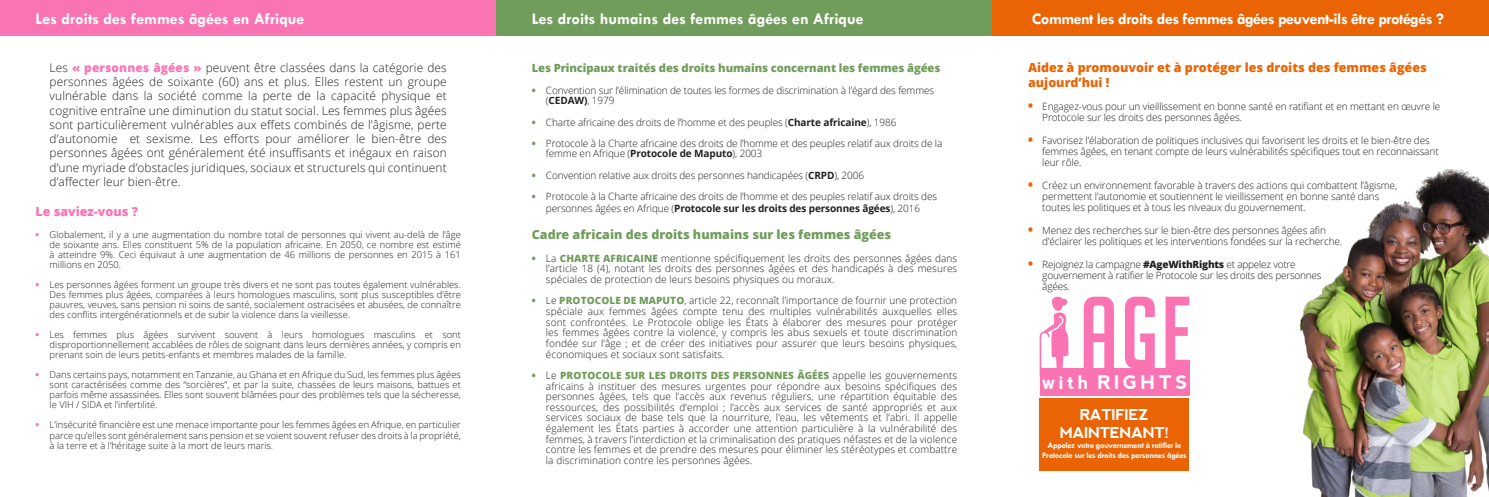
<style>
.page{position:relative;width:1489px;height:497px;background:#fff}
.page>*{position:absolute;margin:0;border:0;box-sizing:border-box;transform-origin:0 0}
.t1{font:99.88px "Big Noodle Titling";color:#fa74b3}
.t2{font:700 18.88px "nevis";letter-spacing:.18em;color:#fff}
.t3{font:700 16.25px "Tw Cen";color:#fff}
.t4{font:700 16.25px "Tw Cen";letter-spacing:-.03em;color:#fff}
.t5{font:700 15px "nevis";letter-spacing:-.03em;color:#fff}
.t6{font:800 12.5px/15px "Open Sans";color:#ea6405}
.t7{font:800 12.5px "Open Sans";color:#709d5c}
.t8{font:800 12.5px "Open Sans";color:#fa74b3}
.t9{font:300 11.88px/14.2px "Open Sans";letter-spacing:.01em;color:#231f20;text-align:justify}
.t10{font:800 11.25px "Open Sans";letter-spacing:-.01em;color:#709d5c}
.t11{font:300 10px/10.6px "Open Sans";letter-spacing:-.01em;color:#231f20}
.t12{font:300 9.38px/10px "Open Sans";color:#231f20;text-align:justify}
.t13{font:700 8.5px "Tw Cen";letter-spacing:-.03em;color:#fff}
.s1{font-weight:800;color:#fa74b3}
.s2{font-weight:800;color:#709d5c}
.s3{font-weight:700}
.s4{font-weight:800;font-size:12.5px;color:#ea6405}
.s5{font-weight:800}
</style>
<div class="page">
<div style="left:0;top:0;width:496px;height:35px;background:#fa74b3"></div>
<div style="left:496px;top:0;width:496px;height:35px;background:#709d5c"></div>
<div style="left:992px;top:0;width:496px;height:35px;background:#ea6405"></div>
<img style="left:1299px;top:170px;width:189px;height:326px">
<div style="left:1039px;top:367px;width:150px;height:28px;background:#fa74b3"></div>
<svg style="left:1039px;top:296px;width:29px;height:81px"></svg>
<div style="left:1039px;top:397px;width:150px;height:72px;background:#ea6405"></div>
<hr style="left:1188px;top:359px;width:1px;height:36px;background:#fa74b3">
<p class="t3" style="left:35px;top:9px;width:270px">Les droits des femmes âgées en Afrique</p>
<p class="t3" style="left:531px;top:9px;width:333px">Les droits humains des femmes âgées en Afrique</p>
<p class="t4" style="left:1031px;top:9px;width:413px">Comment les droits des femmes âgées peuvent-ils être protégés ?</p>
<p class="t9" style="left:50px;top:60px;width:398px">Les <span class="s1">« personnes âgées »</span> peuvent être classées dans la catégorie des personnes âgées de soixante (60) ans et plus. Elles restent un groupe vulnérable dans la société comme la perte de la capacité physique et cognitive entraîne une diminution du statut social. Les femmes plus âgées sont particulièrement vulnérables aux effets combinés de l’âgisme, perte d’autonomie et sexisme. Les efforts pour améliorer le bien-être des personnes âgées ont généralement été insuffisants et inégaux en raison d’une myriade d’obstacles juridiques, sociaux et structurels qui continuent d’affecter leur bien-être.</p>
<p class="t8" style="left:35px;top:202px;width:104px">Le saviez-vous ?</p>
<p class="t12" style="left:50px;top:229px;width:413px;text-indent:-14px"><span class="s1">•</span> Globalement, il y a une augmentation du nombre total de personnes qui vivent au-delà de l’âge de soixante ans. Elles constituent 5% de la population africaine. En 2050, ce nombre est estimé à atteindre 9%. Ceci équivaut à une augmentation de 46 millions de personnes en 2015 à 161 millions en 2050.</p>
<p class="t12" style="left:50px;top:279px;width:413px;text-indent:-14px"><span class="s1">•</span> Les personnes âgées forment un groupe très divers et ne sont pas toutes également vulnérables.<br>Des femmes plus âgées, comparées à leurs homologues masculins, sont plus susceptibles d’être pauvres, veuves, sans pension ni soins de santé, socialement ostracisées et abusées, de connaître des conflits intergénérationnels et de subir la violence dans la vieillesse.</p>
<p class="t12" style="left:50px;top:329px;width:413px;text-indent:-14px"><span class="s1">•</span> Les femmes plus âgées survivent souvent à leurs homologues masculins et sont disproportionnellement accablées de rôles de soignant dans leurs dernières années, y compris en prenant soin de leurs petits-enfants et membres malades de la famille.</p>
<p class="t12" style="left:50px;top:369px;width:413px;text-indent:-14px"><span class="s1">•</span> Dans certains pays, notamment en Tanzanie, au Ghana et en Afrique du Sud, les femmes plus âgées sont caractérisées comme des “sorcières”, et par la suite, chassées de leurs maisons, battues et parfois même assassinées. Elles sont souvent blâmées pour des problèmes tels que la sécheresse, le VIH / SIDA et l’infertilité.</p>
<p class="t12" style="left:50px;top:419px;width:413px;text-indent:-14px"><span class="s1">•</span> L’insécurité financière est une menace importante pour les femmes âgées en Afrique, en particulier parce qu’elles sont généralement sans pension et se voient souvent refuser des droits à la propriété, à la terre et à l’héritage suite à la mort de leurs maris.</p>
<p class="t10" style="left:531px;top:59px;width:410px">Les Principaux traités des droits humains concernant les femmes âgées</p>
<p class="t11" style="left:546px;top:84px;width:389px;text-indent:-14px"><span class="s2">•</span> Convention sur l’élimination de toutes les formes de discrimination à l’égard des femmes (<span class="s3">CEDAW)</span>, 1979</p>
<p class="t11" style="left:531px;top:116px;width:366px"><span class="s2">•</span> Charte africaine des droits de l’homme et des peuples (<span class="s3">Charte africaine</span>), 1986</p>
<p class="t11" style="left:546px;top:137px;width:398px;text-indent:-14px"><span class="s2">•</span> Protocole à la Charte africaine des droits de l’homme et des peuples relatif aux droits de la femme en Afrique (<span class="s3">Protocole de Maputo</span>), 2003</p>
<p class="t11" style="left:531px;top:169px;width:334px"><span class="s2">•</span> Convention relative aux droits des personnes handicapées (<span class="s3">CRPD</span>), 2006</p>
<p class="t11" style="left:531px;top:190px;width:407px;line-height:12px;text-align:center"><span class="s2">•</span> Protocole à la Charte africaine des droits de l’homme et des peuples relatif aux droits des personnes âgées en Afrique (<span class="s3">Protocole sur les droits des personnes âgées</span>), 2016</p>
<p class="t7" style="left:531px;top:225px;width:361px">Cadre africain des droits humains sur les femmes âgées</p>
<p class="t11" style="left:546px;top:252px;width:413px;text-align:justify;text-indent:-14px"><span class="s2">•</span> La <span class="s2">CHARTE AFRICAINE</span> mentionne spécifiquement les droits des personnes âgées dans l’article 18 (4), notant les droits des personnes âgées et des handicapés à des mesures spéciales de protection de leurs besoins physiques ou moraux.</p>
<p class="t11" style="left:546px;top:295px;width:413px;text-align:justify;text-indent:-14px"><span class="s2">•</span> Le <span class="s2">PROTOCOLE DE MAPUTO</span>, article 22, reconnaît l’importance de fournir une protection spéciale aux femmes âgées compte tenu des multiples vulnérabilités auxquelles elles sont confrontées. Le Protocole oblige les États à élaborer des mesures pour protéger les femmes âgées contre la violence, y compris les abus sexuels et toute discrimination fondée sur l’âge ; et de créer des initiatives pour assurer que leurs besoins physiques, économiques et sociaux sont satisfaits.</p>
<p class="t11" style="left:546px;top:369px;width:413px;text-align:justify;text-indent:-14px"><span class="s2">•</span> Le <span class="s2">PROTOCOLE SUR LES DROITS DES PERSONNES ÂGÉES</span> appelle les gouvernements africains à instituer des mesures urgentes pour répondre aux besoins spécifiques des personnes âgées, tels que l’accès aux revenus réguliers, une répartition équitable des ressources, des possibilités d’emploi ; l’accès aux services de santé appropriés et aux services sociaux de base tels que la nourriture, l’eau, les vêtements et l’abri. Il appelle également les États parties à accorder une attention particulière à la vulnérabilité des femmes, à travers l’interdiction et la criminalisation des pratiques néfastes et de la violence contre les femmes et de prendre des mesures pour éliminer les stéréotypes et combattre la discrimination contre les personnes âgées.</p>
<p class="t6" style="left:1028px;top:59px;width:400px">Aidez à promouvoir et à protéger les droits des femmes âgées aujourd’hui !</p>
<p class="t11" style="left:1042px;top:100px;width:399px;line-height:11.2px;text-indent:-14px"><span class="s4">•</span> Engagez-vous pour un vieillissement en bonne santé en ratifiant et en mettant en œuvre le<br>Protocole sur les droits des personnes âgées.</p>
<p class="t11" style="left:1042px;top:134px;width:398px;line-height:11.2px;text-indent:-14px"><span class="s4">•</span> Favorisez l’élaboration de politiques inclusives qui favorisent les droits et le bien-être des femmes âgées, en tenant compte de leurs vulnérabilités spécifiques tout en reconnaissant leur rôle.</p>
<p class="t11" style="left:1042px;top:179px;width:356px;line-height:11.2px;text-indent:-14px"><span class="s4">•</span> Créez un environnement favorable à travers des actions qui combattent l’âgisme, permettent l’autonomie et soutiennent le vieillissement en bonne santé dans toutes les politiques et à tous les niveaux du gouvernement.</p>
<p class="t11" style="left:1042px;top:224px;width:301px;line-height:11.2px;text-indent:-14px"><span class="s4">•</span> Menez des recherches sur le bien-être des personnes âgées afin d’éclairer les politiques et les interventions fondées sur la recherche.</p>
<p class="t11" style="left:1042px;top:258px;width:281px;line-height:11.2px;text-indent:-14px"><span class="s4">•</span> Rejoignez la campagne <span class="s5">#AgeWithRights</span> et appelez votre gouvernement à ratifier le Protocole sur les droits des personnes âgées.</p>
<p class="t1" style="left:1079px;top:278px;width:113px">AGE</p>
<p class="t2" style="left:1042px;top:371px;width:147px">with RIGHTS</p>
<p class="t5" style="left:1079px;top:406px;width:71px">RATIFIEZ</p>
<p class="t5" style="left:1059px;top:424px;width:111px">MAINTENANT!</p>
<p class="t13" style="left:1047px;top:440px;width:135px">Appelez votre gouvernement à ratifier le</p>
<p class="t13" style="left:1041px;top:450px;width:146px">Protocole sur les droits des personnes âgées</p>
</div>
